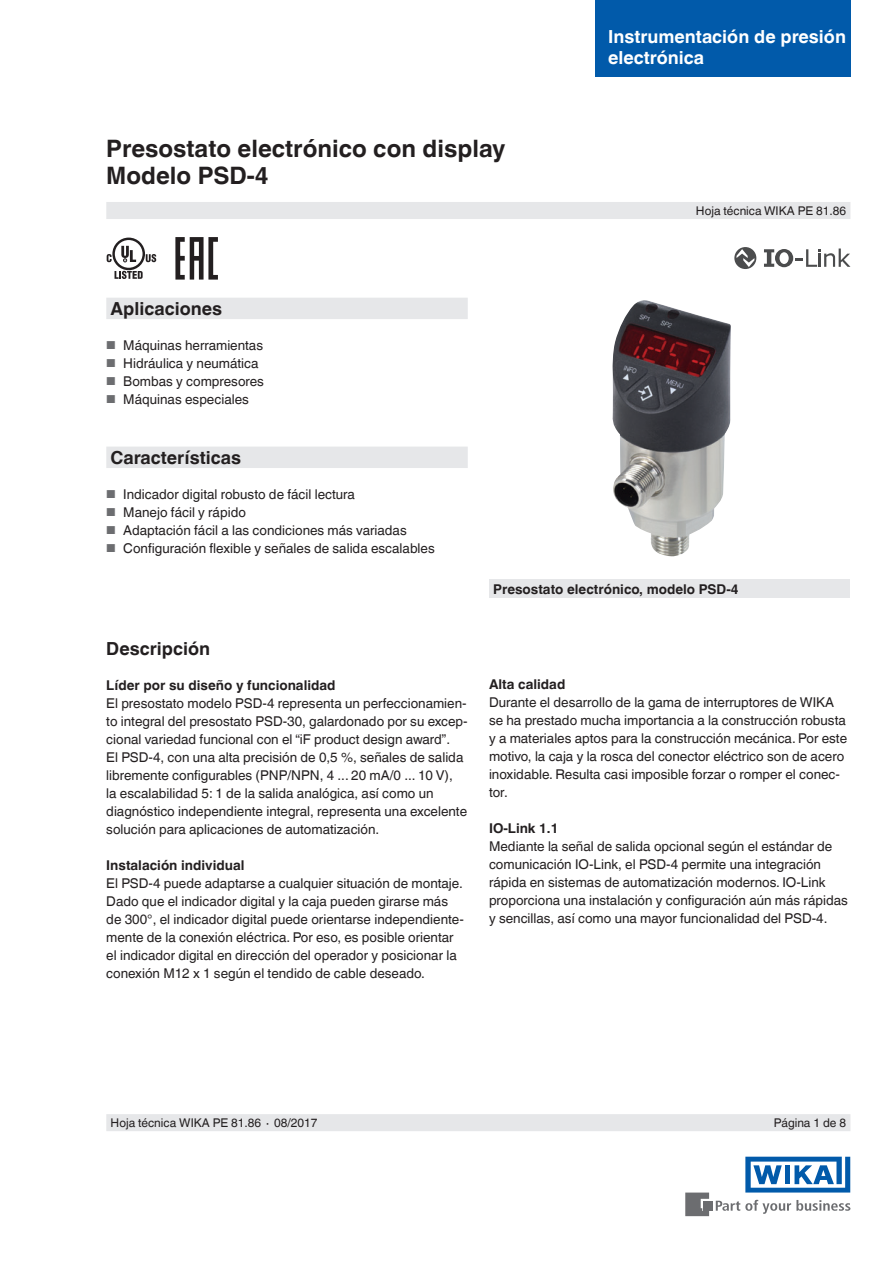
<style>
.page{position:relative;width:893px;height:1263px;background:#fff}
.page>*{position:absolute;margin:0;border:0;box-sizing:border-box;transform-origin:0 0}
.t1{font:700 24px/27px "Helvetica World";color:#231f20}
.t2{font:700 18px "Helvetica World";color:#231f20}
.t3{font:700 18px/21px "Helvetica World";color:#fff}
.t4{font:13.5px/18px "Helvetica World";color:#231f20}
.t5{font:700 13.5px "Helvetica World";color:#231f20}
.t6{font:12px "Helvetica World";color:#231f20}
.s1{font-size:11.55px;color:#6c6d70}
</style>
<div class="page">
<svg style="left:716px;top:1200px;width:134px;height:14px"></svg>
<div style="left:703px;top:1201px;width:9px;height:9px;background:#6c6d70"></div>
<svg style="left:685px;top:1192px;width:24px;height:24px"></svg>
<svg style="left:745px;top:1157px;width:105px;height:35px"></svg>
<div style="left:595px;top:0;width:255px;height:77px;background:#015aaa"></div>
<div style="left:106px;top:202px;width:744px;height:17px;background:#e6e7e9"></div>
<div style="left:106px;top:1114px;width:744px;height:17px;background:#e6e7e9"></div>
<div style="left:489px;top:579px;width:361px;height:19px;background:#e6e7e9"></div>
<img style="left:612px;top:300px;width:119px;height:257px">
<svg style="left:106px;top:298px;width:362px;height:170px"></svg>
<svg style="left:175px;top:237px;width:43px;height:43px"></svg>
<svg style="left:115px;top:271px;width:28px;height:8px"></svg>
<svg style="left:146px;top:254px;width:10px;height:8px"></svg>
<div style="left:112px;top:238px;width:33px;height:32px;border:2px solid #231f20;border-radius:50%"></div>
<svg style="left:121px;top:246px;width:15px;height:16px"></svg>
<svg style="left:107px;top:254px;width:5px;height:8px"></svg>
<svg style="left:734px;top:247px;width:22px;height:22px"></svg>
<svg style="left:764px;top:248px;width:86px;height:19px"></svg>
<h1 class="t1" style="left:106px;top:135px;width:401px">Presostato electrónico con display<br>Modelo PSD-4</h1>
<h2 class="t2" style="left:111px;top:298px;width:113px">Aplicaciones</h2>
<p class="t4" style="left:106px;top:336px;width:158px"><span class="s1">■</span> Máquinas herramientas</p>
<p class="t4" style="left:106px;top:354px;width:154px"><span class="s1">■</span> Hidráulica y neumática</p>
<p class="t4" style="left:106px;top:372px;width:159px"><span class="s1">■</span> Bombas y compresores</p>
<p class="t4" style="left:106px;top:390px;width:144px"><span class="s1">■</span> Máquinas especiales</p>
<h2 class="t2" style="left:111px;top:447px;width:132px">Características</h2>
<p class="t4" style="left:106px;top:485px;width:250px"><span class="s1">■</span> Indicador digital robusto de fácil lectura</p>
<p class="t4" style="left:106px;top:503px;width:141px"><span class="s1">■</span> Manejo fácil y rápido</p>
<p class="t4" style="left:106px;top:521px;width:302px"><span class="s1">■</span> Adaptación fácil a las condiciones más variadas</p>
<p class="t4" style="left:106px;top:539px;width:330px"><span class="s1">■</span> Configuración flexible y señales de salida escalables</p>
<h2 class="t3" style="left:608px;top:26px;width:239px">Instrumentación de presión electrónica</h2>
<p class="t6" style="left:696px;top:204px;width:152px">Hoja técnica WIKA PE 81.86</p>
<h2 class="t2" style="left:106px;top:638px;width:105px">Descripción</h2>
<p class="t5" style="left:106px;top:678px;width:231px">Líder por su diseño y funcionalidad</p>
<p class="t4" style="left:106px;top:695px;width:363px">El presostato modelo PSD-4 representa un perfeccionamien&shy;to integral del presostato PSD-30, galardonado por su excep&shy;cional variedad funcional con el “iF product design award”.<br>El PSD-4, con una alta precisión de 0,5 %, señales de salida libremente configurables (PNP/NPN, 4 ... 20 mA/0 ... 10 V),<br>la escalabilidad 5: 1 de la salida analógica, así como un diagnóstico independiente integral, representa una excelente solución para aplicaciones de automatización.</p>
<p class="t5" style="left:106px;top:858px;width:140px">Instalación individual</p>
<p class="t4" style="left:106px;top:875px;width:359px">El PSD-4 puede adaptarse a cualquier situación de montaje.<br>Dado que el indicador digital y la caja pueden girarse más de 300°, el indicador digital puede orientarse independiente&shy;mente de la conexión eléctrica. Por eso, es posible orientar el indicador digital en dirección del operador y posicionar la conexión M12 x 1 según el tendido de cable deseado.</p>
<p class="t5" style="left:493px;top:581px;width:247px">Presostato electrónico, modelo PSD-4</p>
<p class="t5" style="left:489px;top:677px;width:78px">Alta calidad</p>
<p class="t4" style="left:489px;top:694px;width:360px">Durante el desarrollo de la gama de interruptores de WIKA se ha prestado mucha importancia a la construcción robusta y a materiales aptos para la construcción mecánica. Por este motivo, la caja y la rosca del conector eléctrico son de acero inoxidable. Resulta casi imposible forzar o romper el conec&shy;tor.</p>
<p class="t5" style="left:489px;top:821px;width:71px">IO-Link 1.1</p>
<p class="t4" style="left:489px;top:838px;width:360px">Mediante la señal de salida opcional según el estándar de comunicación IO-Link, el PSD-4 permite una integración rápida en sistemas de automatización modernos. IO-Link proporciona una instalación y configuración aún más rápidas y sencillas, así como una mayor funcionalidad del PSD-4.</p>
<p class="t6" style="left:111px;top:1116px;width:209px">Hoja técnica WIKA PE 81.86 ∙ 08/2017</p>
<p class="t6" style="left:774px;top:1116px;width:74px">Página 1 de 8</p>
</div>
